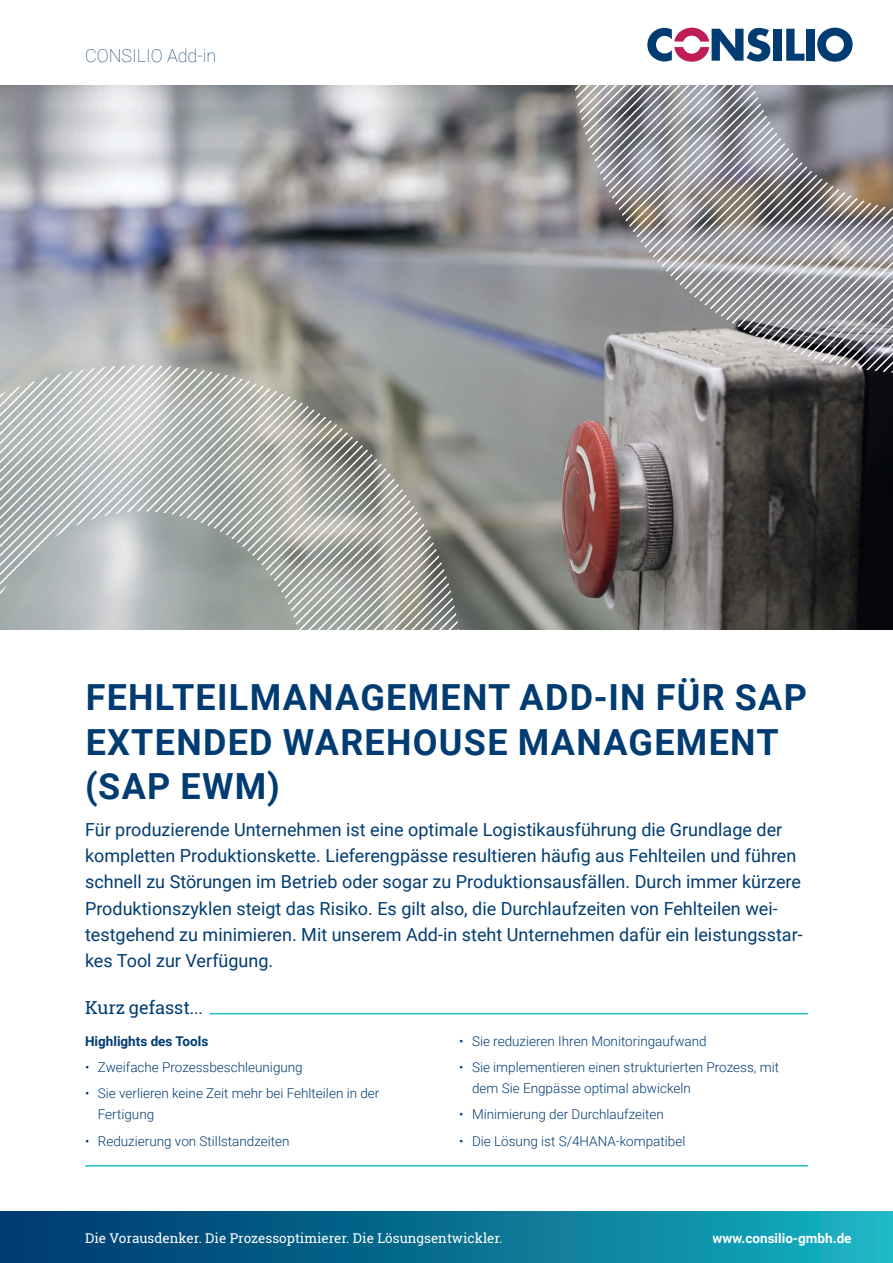
<style>
.page{position:relative;width:893px;height:1263px;background:#fff}
.page>*{position:absolute;margin:0;border:0;box-sizing:border-box;transform-origin:0 0}
.t1{font:700 36px/44.7px "Roboto";letter-spacing:.035em;color:#003c72}
.t2{font:18px/26.2px "Roboto";color:#003c72}
.t3{font:18px "Roboto Slab";color:#003c72}
.t4{font:100 18px "Roboto";color:#003c72}
.t5{font:300 13.5px/21px "Roboto";color:#003c72}
.t6{font:13.5px "Roboto Slab";color:#fff}
.t7{font:700 13.5px "Roboto";color:#fff}
.t8{font:700 13.5px "Roboto";color:#003c72}
</style>
<div class="page">
<img style="left:0;top:85px;width:893px;height:544px">
<svg style="left:2px;top:365px;width:10px;height:265px;background:#b4bbb9"></svg>
<svg style="left:12px;top:365px;width:9px;height:265px;background:#b5bbba"></svg>
<svg style="left:21px;top:365px;width:10px;height:265px;background:#b5bcbb"></svg>
<svg style="left:31px;top:365px;width:9px;height:265px;background:#b5bcbb"></svg>
<svg style="left:40px;top:365px;width:9px;height:265px;background:#b6bdbd"></svg>
<svg style="left:49px;top:365px;width:10px;height:265px;background:#b8bebf"></svg>
<svg style="left:59px;top:365px;width:9px;height:265px;background:#bbc1c2"></svg>
<svg style="left:68px;top:365px;width:9px;height:265px;background:#bec4c4"></svg>
<svg style="left:77px;top:365px;width:10px;height:265px;background:#c2c7c8"></svg>
<svg style="left:87px;top:365px;width:9px;height:265px;background:#c6cacc"></svg>
<svg style="left:96px;top:365px;width:9px;height:265px;background:#cbcecf"></svg>
<svg style="left:105px;top:365px;width:10px;height:265px;background:#d1d3d4"></svg>
<svg style="left:115px;top:365px;width:9px;height:265px;background:#d4d6d6"></svg>
<svg style="left:124px;top:365px;width:9px;height:265px;background:#d2d4d5"></svg>
<svg style="left:133px;top:365px;width:10px;height:265px;background:#cacdce"></svg>
<svg style="left:143px;top:365px;width:9px;height:265px;background:#c0c5c6"></svg>
<svg style="left:152px;top:365px;width:9px;height:265px;background:#b9bebf"></svg>
<svg style="left:161px;top:365px;width:10px;height:265px;background:#b3b9b8"></svg>
<svg style="left:171px;top:365px;width:9px;height:265px;background:#afb4b2"></svg>
<svg style="left:180px;top:365px;width:9px;height:265px;background:#acb2af"></svg>
<svg style="left:189px;top:365px;width:10px;height:265px;background:#a9b0ad"></svg>
<svg style="left:199px;top:365px;width:9px;height:265px;background:#a6ada9"></svg>
<svg style="left:208px;top:365px;width:9px;height:265px;background:#a3a9a6"></svg>
<svg style="left:217px;top:365px;width:10px;height:265px;background:#a2a9a5"></svg>
<svg style="left:227px;top:365px;width:9px;height:265px;background:#a5aba7"></svg>
<svg style="left:236px;top:365px;width:223px;height:265px;background:#a3a59d"></svg>
<svg style="left:573px;top:85px;width:8px;height:289px;background:#86868a"></svg>
<svg style="left:581px;top:85px;width:9px;height:289px;background:#9a9899"></svg>
<svg style="left:590px;top:85px;width:9px;height:289px;background:#9b9a9c"></svg>
<svg style="left:599px;top:85px;width:9px;height:289px;background:#919196"></svg>
<svg style="left:608px;top:85px;width:9px;height:289px;background:#8f8e91"></svg>
<svg style="left:617px;top:85px;width:9px;height:289px;background:#908f92"></svg>
<svg style="left:626px;top:85px;width:9px;height:289px;background:#919093"></svg>
<svg style="left:635px;top:85px;width:10px;height:289px;background:#9b999b"></svg>
<svg style="left:645px;top:85px;width:9px;height:289px;background:#a2a0a2"></svg>
<svg style="left:654px;top:85px;width:9px;height:289px;background:#9f9ea1"></svg>
<svg style="left:663px;top:85px;width:9px;height:289px;background:#a4a2a3"></svg>
<svg style="left:672px;top:85px;width:9px;height:289px;background:#aeabac"></svg>
<svg style="left:681px;top:85px;width:9px;height:289px;background:#b0aeb1"></svg>
<svg style="left:690px;top:85px;width:9px;height:289px;background:#acabb0"></svg>
<svg style="left:699px;top:85px;width:9px;height:289px;background:#ababaf"></svg>
<svg style="left:708px;top:85px;width:9px;height:289px;background:#a9a8ab"></svg>
<svg style="left:717px;top:85px;width:9px;height:289px;background:#a5a3a5"></svg>
<svg style="left:726px;top:85px;width:9px;height:289px;background:#a19ea0"></svg>
<svg style="left:735px;top:85px;width:9px;height:289px;background:#a19ea1"></svg>
<svg style="left:744px;top:85px;width:149px;height:289px;background:#979599"></svg>
<div style="left:0;top:1212px;width:893px;height:51px;background:linear-gradient(to right,#00346a,#17b1bf)"></div>
<div style="left:773px;top:29px;width:9px;height:32px;background:#003c72"></div>
<svg style="left:786px;top:29px;width:18px;height:32px"></svg>
<div style="left:806px;top:29px;width:9px;height:32px;background:#003c72"></div>
<svg style="left:817px;top:28px;width:36px;height:34px"></svg>
<svg style="left:647px;top:28px;width:123px;height:34px"></svg>
<hr style="left:210px;top:1013px;width:598px;height:1px;background:#21bdcb">
<hr style="left:85px;top:1165px;width:723px;height:1px;background:#21bdcb">
<p class="t4" style="left:85px;top:43px;width:133px">CONSILIO Add-in</p>
<h1 class="t1" style="left:85px;top:673px;width:723px">FEHLTEILMANAGEMENT ADD-IN FÜR SAP<br>EXTENDED WAREHOUSE MANAGEMENT (SAP EWM)</h1>
<p class="t2" style="left:85px;top:816px;width:719px">Für produzierende Unternehmen ist eine optimale Logistikausführung die Grundlage der kompletten Produktionskette. Lieferengpässe resultieren häufig aus Fehlteilen und führen schnell zu Störungen im Betrieb oder sogar zu Produktionsausfällen. Durch immer kürzere Produktionszyklen steigt das Risiko. Es gilt also, die Durchlaufzeiten von Fehlteilen wei&shy;testgehend zu minimieren. Mit unserem Add-in steht Unternehmen dafür ein leistungsstar&shy;kes Tool zur Verfügung.</p>
<p class="t3" style="left:85px;top:995px;width:119px">Kurz gefasst...</p>
<p class="t8" style="left:85px;top:1032px;width:125px">Highlights des Tools</p>
<p class="t5" style="left:85px;top:1056px;width:219px">• Zweifache Prozessbeschleunigung</p>
<p class="t5" style="left:98px;top:1082px;width:283px;text-indent:-13px">• Sie verlieren keine Zeit mehr bei Fehlteilen in der<br>Fertigung</p>
<p class="t5" style="left:85px;top:1130px;width:206px">• Reduzierung von Stillstandzeiten</p>
<p class="t5" style="left:459px;top:1030px;width:249px">• Sie reduzieren Ihren Monitoringaufwand</p>
<p class="t5" style="left:472px;top:1056px;width:308px;text-indent:-13px">• Sie implementieren einen strukturierten Prozess, mit dem Sie Engpässe optimal abwickeln</p>
<p class="t5" style="left:459px;top:1103px;width:206px">• Minimierung der Durchlaufzeiten</p>
<p class="t5" style="left:459px;top:1130px;width:228px">• Die Lösung ist S/4HANA-kompatibel</p>
<p class="t6" style="left:85px;top:1229px;width:419px">Die Vorausdenker. Die Prozessoptimierer. Die Lösungsentwickler.</p>
<p class="t7" style="left:713px;top:1228px;width:141px">www.consilio-gmbh.de</p>
</div>
